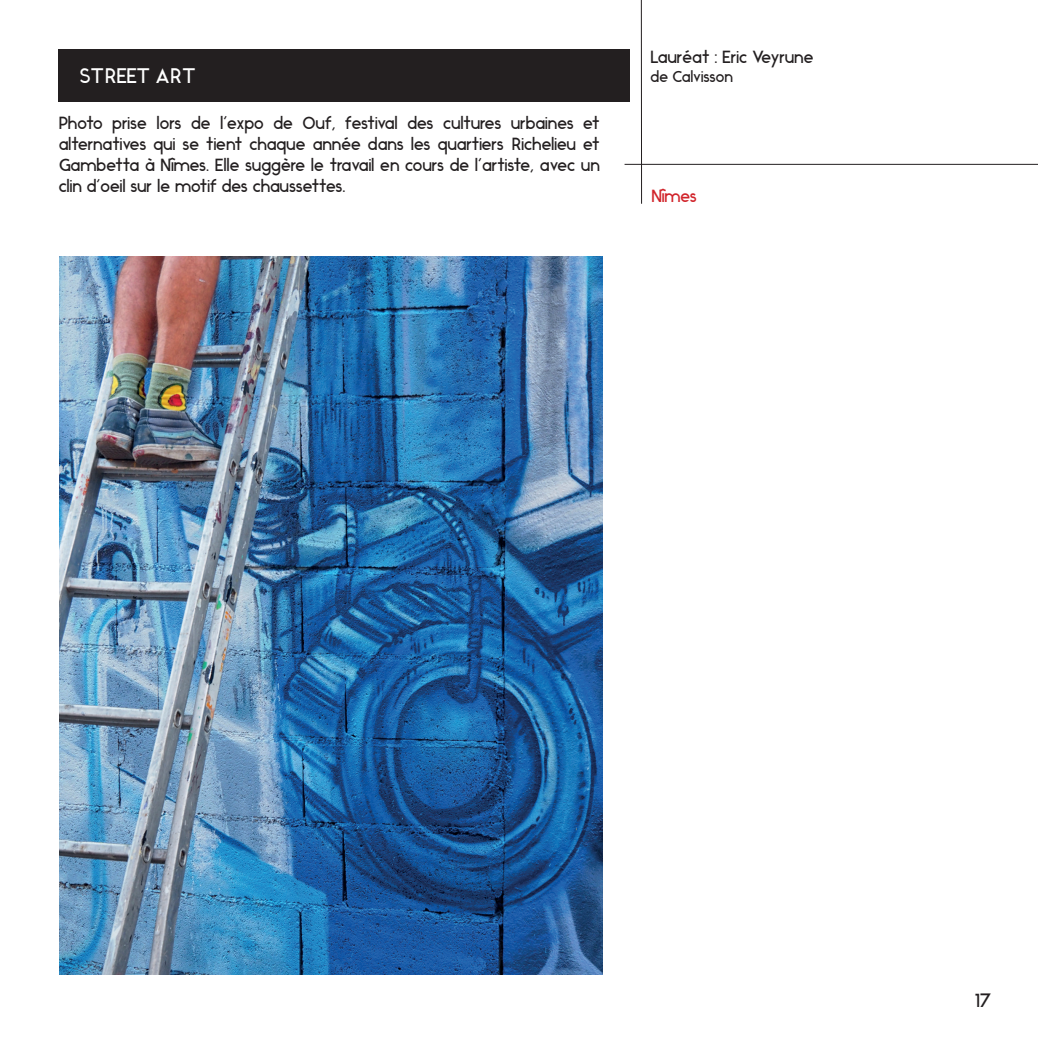
<style>
.page{position:relative;width:1038px;height:1043px;background:#fff}
.page>*{position:absolute;margin:0;border:0;box-sizing:border-box;transform-origin:0 0}
.t1{font:21px "Ikaros";letter-spacing:-.035em;color:#fff}
.t2{font:19.25px "Ikaros";color:#231f20}
.t3{font:17.5px/21px "Ikaros";letter-spacing:-.01em;color:#231f20;text-align:justify}
.t4{font:17.5px "Ikaros";color:#d1232a}
.t5{font:15.75px "Ikaros";color:#231f20}
</style>
<div class="page">
<div style="left:59px;top:49px;width:570px;height:53px;background:#231f20"></div>
<hr style="left:640px;top:0;width:2px;height:204px;background:#231f20">
<hr style="left:624px;top:164px;width:413px;height:1px;background:#231f20">
<img style="left:60px;top:257px;width:542px;height:717px">
<p class="t1" style="left:79px;top:67px;width:117px">STREET ART</p>
<p class="t3" style="left:59px;top:114px;width:542px">Photo prise lors de l’expo de Ouf, festival des cultures urbaines et alternatives qui se tient chaque année dans les quartiers Richelieu et Gambetta à Nîmes. Elle suggère le travail en cours de l’artiste, avec un clin d’oeil sur le motif des chaussettes.</p>
<p class="t3" style="left:650px;top:48px;width:164px">Lauréat : Eric Veyrune</p>
<p class="t5" style="left:650px;top:70px;width:84px">de Calvisson</p>
<p class="t4" style="left:651px;top:189px;width:47px">Nîmes</p>
<p class="t2" style="left:974px;top:992px;width:18px">17</p>
</div>
